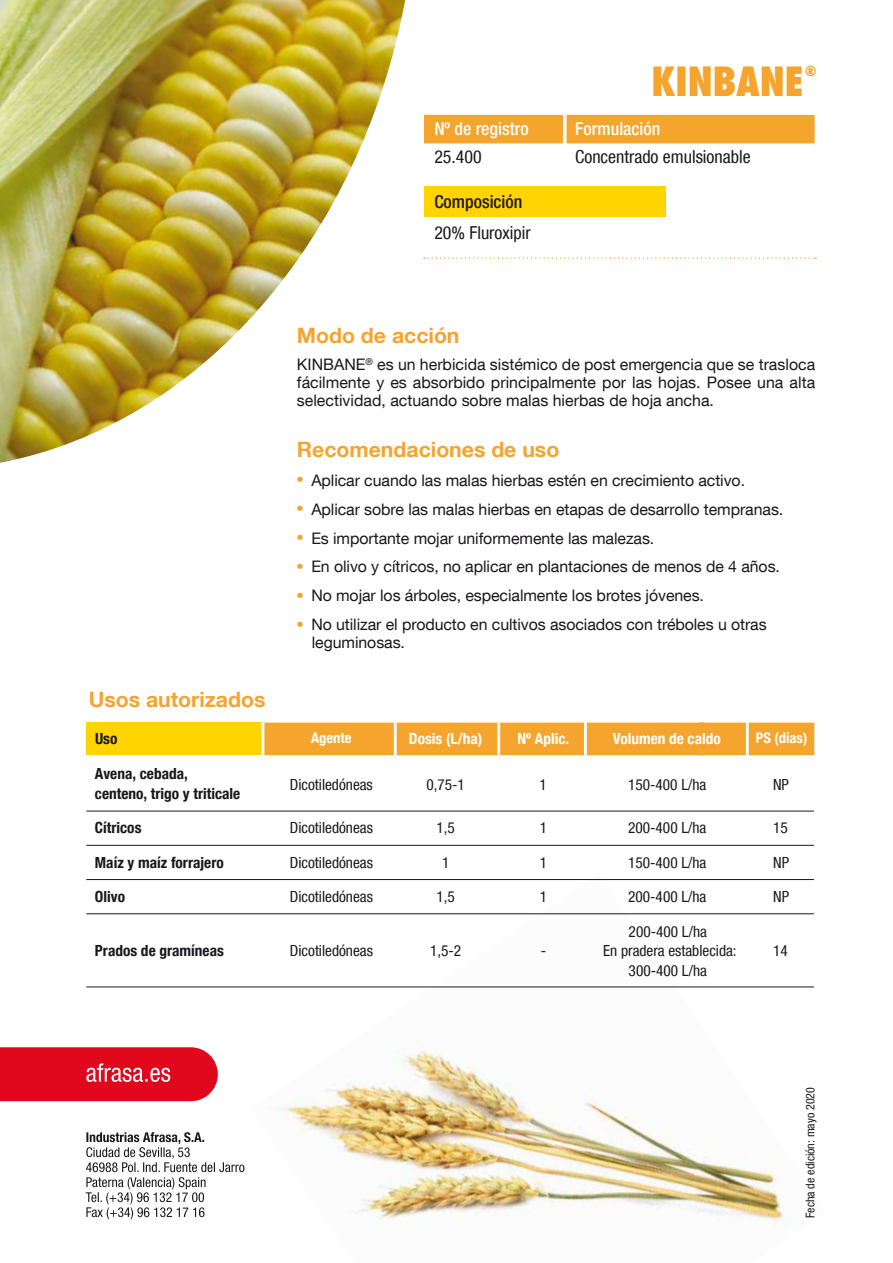
<style>
.page{position:relative;width:893px;height:1263px;background:#fff}
.page>*{position:absolute;margin:0;border:0;box-sizing:border-box;transform-origin:0 0}
.t1{font:800 condensed 39.3px "Futura";color:#f5a42e}
.t2{font:700 21.15px "Helvetica Neue LT Com";color:#f5a42e}
.t3{font:condensed 17.85px "Helvetica Neue LT Com";color:#1a171c}
.t4{font:500 condensed 17.85px "Helvetica Neue LT Com";color:#fff}
.t5{font:500 condensed 17.85px "Helvetica Neue LT Com";color:#1a171c}
.t6{font:15.9px/28.8px "Helvetica Neue LT Com";letter-spacing:-.005em;color:#1a171c}
.t7{font:condensed 15.3px/19.5px "Helvetica Neue LT Com";color:#1a171c;text-align:center}
.t8{font:700 condensed 15.3px/19.5px "Helvetica Neue LT Com";color:#1a171c}
.t9{font:700 condensed 15.3px "Helvetica Neue LT Com";color:#fff}
.t10{font:700 condensed 14.55px "Helvetica Neue LT Com";color:#fff}
.t11{font:800 condensed 13.05px "Futura";color:#f5a42e}
.t12{font:condensed 12px "Helvetica Neue LT Com";color:#1a171c}
.s1{font-weight:700;font-stretch:condensed;font-size:27.3px;color:#f5a42e}
</style>
<div class="page">
<img style="left:250px;top:879px;width:564px;height:346px">
<svg style="left:0;top:1047px;width:218px;height:54px;background:#e3182c"></svg>
<svg style="left:86px;top:1132px;width:158px;height:87px"></svg>
<img style="left:0;top:0;width:405px;height:463px">
<svg style="left:424px;top:257px;width:392px;height:2px"></svg>
<div style="left:424px;top:115px;width:390px;height:28px;background:#f5a42e"></div>
<hr style="left:563px;top:113px;width:3px;height:32px;background:#fff">
<svg style="left:424px;top:143px;width:139px;height:1px"></svg>
<svg style="left:566px;top:143px;width:153px;height:1px"></svg>
<svg style="left:719px;top:143px;width:95px;height:3px"></svg>
<div style="left:424px;top:186px;width:242px;height:31px;background:#ffd400"></div>
<div style="left:86px;top:723px;width:176px;height:32px;background:#ffd400"></div>
<div style="left:264px;top:723px;width:550px;height:32px;background:#f5a42e"></div>
<hr style="left:86px;top:811px;width:727px;height:1px;background:#1a171c">
<hr style="left:261px;top:723px;width:3px;height:32px;background:#fff">
<hr style="left:497px;top:723px;width:3px;height:32px;background:#fff">
<hr style="left:584px;top:723px;width:3px;height:32px;background:#fff">
<hr style="left:745px;top:723px;width:3px;height:32px;background:#fff">
<hr style="left:394px;top:723px;width:2px;height:32px;background:#fff">
<hr style="left:86px;top:845px;width:727px;height:1px;background:#1a171c">
<hr style="left:86px;top:879px;width:727px;height:1px;background:#1a171c">
<hr style="left:86px;top:913px;width:727px;height:1px;background:#1a171c">
<hr style="left:86px;top:986px;width:727px;height:1px;background:#1a171c">
<h1 class="t1" style="left:651px;top:55px;width:153px">KINBANE</h1>
<p class="t11" style="left:805px;top:62px;width:13px">®</p>
<p class="t4" style="left:434px;top:118px;width:96px">Nº de registro</p>
<p class="t4" style="left:575px;top:118px;width:87px">Formulación</p>
<p class="t3" style="left:434px;top:147px;width:49px">25.400</p>
<p class="t3" style="left:575px;top:147px;width:177px">Concentrado emulsionable</p>
<p class="t5" style="left:434px;top:191px;width:90px">Composición</p>
<p class="t3" style="left:434px;top:222px;width:98px">20% Fluroxipir</p>
<h2 class="t2" style="left:297px;top:322px;width:164px">Modo de acción</h2>
<p class="t6" style="left:297px;top:355px;width:520px;line-height:17.9px;text-align:justify">KINBANE<sup>®</sup> es un herbicida sistémico de post emergencia que se trasloca fácilmente y es absorbido principalmente por las hojas. Posee una alta selectividad, actuando sobre malas hierbas de hoja ancha.</p>
<h2 class="t2" style="left:297px;top:436px;width:264px">Recomendaciones de uso</h2>
<p class="t6" style="left:297px;top:466px;width:488px"><span class="s1">·</span> Aplicar cuando las malas hierbas estén en crecimiento activo.<br><span class="s1">·</span> Aplicar sobre las malas hierbas en etapas de desarrollo tempranas. <span class="s1">·</span> Es importante mojar uniformemente las malezas.<br><span class="s1">·</span> En olivo y cítricos, no aplicar en plantaciones de menos de 4 años. <span class="s1">·</span> No mojar los árboles, especialmente los brotes jóvenes.<br><span class="s1">·</span> No utilizar el producto en cultivos asociados con tréboles u otras</p>
<p class="t6" style="left:312px;top:627px;width:95px">leguminosas.</p>
<h2 class="t2" style="left:89px;top:686px;width:178px">Usos autorizados</h2>
<p class="t8" style="left:95px;top:729px;width:24px">Uso</p>
<p class="t10" style="left:311px;top:729px;width:42px">Agente</p>
<p class="t9" style="left:409px;top:729px;width:75px">Dosis (L/ha)</p>
<p class="t9" style="left:517px;top:729px;width:53px">Nº Aplic.</p>
<p class="t9" style="left:612px;top:729px;width:110px">Volumen de caldo</p>
<p class="t10" style="left:755px;top:729px;width:53px">PS (días)</p>
<p class="t8" style="left:95px;top:764px;width:147px">Avena, cebada, centeno, trigo y triticale</p>
<p class="t7" style="left:290px;top:775px;width:84px">Dicotiledóneas</p>
<p class="t7" style="left:426px;top:775px;width:40px">0,75-1</p>
<p class="t7" style="left:539px;top:775px;width:9px">1</p>
<p class="t7" style="left:628px;top:775px;width:80px">150-400 L/ha</p>
<p class="t7" style="left:773px;top:775px;width:17px">NP</p>
<p class="t8" style="left:95px;top:818px;width:48px">Cítricos</p>
<p class="t7" style="left:290px;top:818px;width:84px">Dicotiledóneas</p>
<p class="t7" style="left:436px;top:818px;width:20px">1,5</p>
<p class="t7" style="left:539px;top:818px;width:9px">1</p>
<p class="t7" style="left:628px;top:818px;width:80px">200-400 L/ha</p>
<p class="t7" style="left:773px;top:818px;width:16px">15</p>
<p class="t8" style="left:95px;top:852px;width:130px">Maíz y maíz forrajero</p>
<p class="t7" style="left:290px;top:852px;width:84px">Dicotiledóneas</p>
<p class="t7" style="left:442px;top:852px;width:9px">1</p>
<p class="t7" style="left:539px;top:852px;width:9px">1</p>
<p class="t7" style="left:628px;top:852px;width:80px">150-400 L/ha</p>
<p class="t7" style="left:773px;top:852px;width:17px">NP</p>
<p class="t8" style="left:95px;top:887px;width:32px">Olivo</p>
<p class="t7" style="left:290px;top:886px;width:84px">Dicotiledóneas</p>
<p class="t7" style="left:436px;top:886px;width:20px">1,5</p>
<p class="t7" style="left:539px;top:886px;width:9px">1</p>
<p class="t7" style="left:628px;top:886px;width:80px">200-400 L/ha</p>
<p class="t7" style="left:773px;top:886px;width:17px">NP</p>
<p class="t8" style="left:95px;top:941px;width:130px">Prados de gramíneas</p>
<p class="t7" style="left:290px;top:941px;width:84px">Dicotiledóneas</p>
<p class="t7" style="left:430px;top:941px;width:33px">1,5-2</p>
<p class="t7" style="left:540px;top:941px;width:7px">-</p>
<p class="t7" style="left:603px;top:921px;width:135px">200-400 L/ha<br>En pradera establecida:<br>300-400 L/ha</p>
<p class="t7" style="left:773px;top:941px;width:16px">14</p>
<p class="t12" style="left:803px;top:1218px;width:132px;rotate:-90deg">Fecha de edición: mayo 2020</p>
</div>
